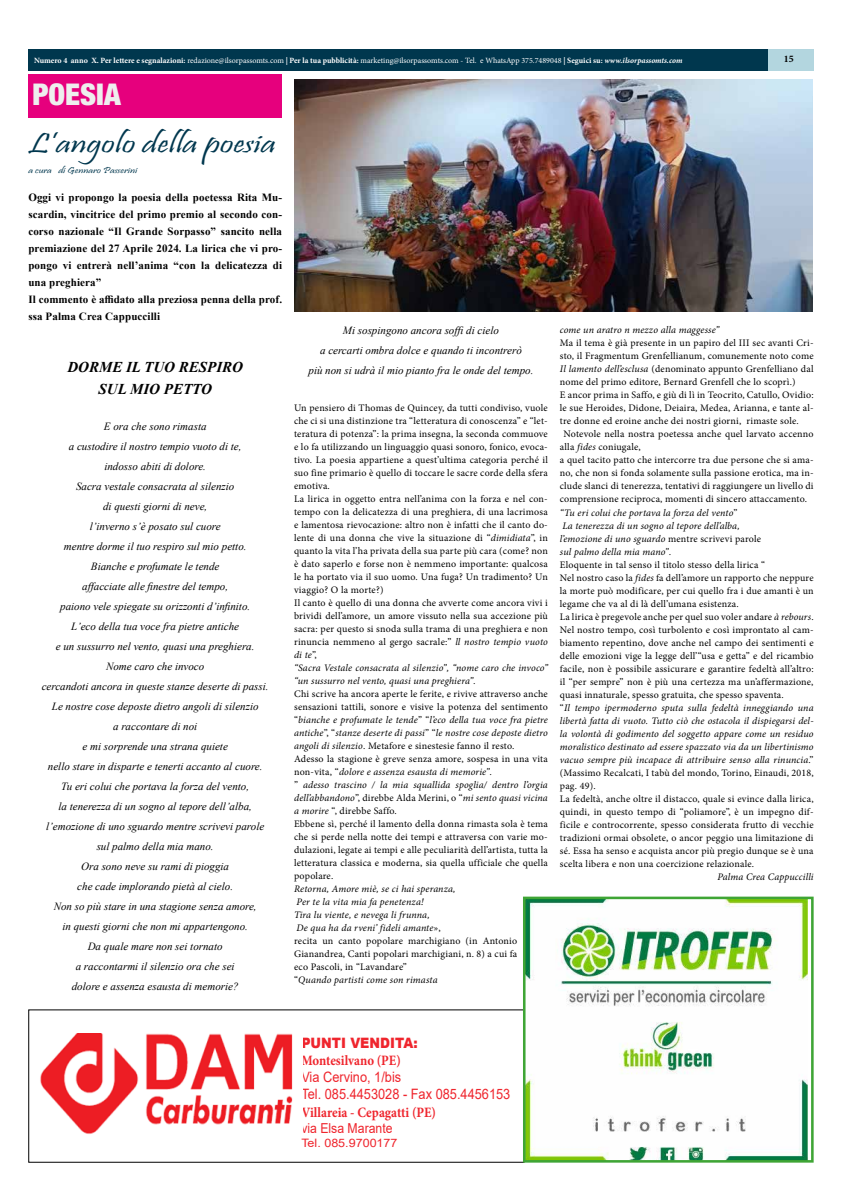
<style>
.page{position:relative;width:842px;height:1191px;background:#fff}
.page>*{position:absolute;margin:0;border:0;box-sizing:border-box;transform-origin:0 0}
.t1{font:900 condensed 30px "Helvetica Neue LT Std";color:#eee}
.t2{font:28.5px "Pristina";color:#00374e;scale:1.33 1}
.t3{font:italic 700 15px/22px "Times New Roman";color:#000;text-align:center}
.t4{font:14.3px/17.2px "Arial";color:#ef252d;scale:.89 1}
.t5{font:700 14.3px "Minion Pro";letter-spacing:-.005em;color:#ef252d;scale:.89 1}
.t6{font:900 14.3px "Arial";color:#ef252d;scale:.89 1}
.t7{font:13.7px "Arial";color:#ef252d;scale:.89 1}
.t8{font:11.6px "Arial";color:#ef252d;scale:1.08 1}
.t9{font:italic 11px/20px "Times New Roman";color:#000;text-align:center}
.t10{font:700 11px/17px "Times New Roman";letter-spacing:.01em;color:#000}
.t11{font:10px/13px "Minion Pro";letter-spacing:.02em;color:#000}
.t12{font:italic 10px/13px "Minion Pro";letter-spacing:.015em;color:#000}
.t13{font:700 10px "Minion Pro";color:#000}
.t14{font:9px "Pristina";color:#00374e;scale:1.33 1}
.t15{font:8px "Minion Pro";color:#fff}
.s1{font-weight:700}
.s2{font-weight:700;font-style:italic}
.s3{font-style:italic}
.s4{font-style:normal}
</style>
<div class="page">
<div style="left:28px;top:49px;width:740px;height:22px;background:#00374e"></div>
<div style="left:768px;top:49px;width:46px;height:22px;background:#b3d6df"></div>
<img style="left:40px;top:1033px;width:253px;height:101px">
<img style="left:527px;top:900px;width:281px;height:258px">
<div style="left:523px;top:896px;width:291px;height:266px;border:3px solid #3fa535"></div>
<div style="left:28px;top:75px;width:254px;height:43px;background:#e6007d"></div>
<img style="left:294px;top:79px;width:519px;height:233px">
<p class="t15" style="left:34px;top:55px;width:650px"><span class="s1">Numero 4 anno X. Per lettere e segnalazioni:</span> redazione@ilsorpassomts.com <span class="s1">| Per la tua pubblicità:</span> marketing@ilsorpassomts.com - Tel. e WhatsApp 375.7489048 <span class="s1">| Seguici su:</span> <span class="s2">www.ilsorpassomts.com</span></p>
<p class="t13" style="left:784px;top:52px;width:11px">15</p>
<h1 class="t1" style="left:32px;top:75px;width:90px">POESIA</h1>
<h2 class="t2" style="left:28px;top:128px;width:188px">L’angolo della poesia</h2>
<p class="t14" style="left:28px;top:166px;width:84px">a cura di Gennaro Passerini</p>
<p class="t10" style="left:28px;top:189px;width:255px">Oggi vi propongo la poesia della poetessa Rita Mu&shy;scardin, vincitrice del primo premio al secondo con&shy;corso nazionale “Il Grande Sorpasso” sancito nella premiazione del 27 Aprile 2024. La lirica che vi pro&shy;pongo vi entrerà nell’anima “con la delicatezza di una preghiera”<br>Il commento è affidato alla preziosa penna della prof. ssa Palma Crea Cappuccilli</p>
<h3 class="t3" style="left:67px;top:356px;width:177px">DORME IL TUO RESPIRO<br>SUL MIO PETTO</h3>
<p class="t9" style="left:42px;top:415px;width:228px">E ora che sono rimasta<br>a custodire il nostro tempio vuoto di te,<br>indosso abiti di dolore.<br>Sacra vestale consacrata al silenzio<br>di questi giorni di neve,<br>l’inverno s’è posato sul cuore<br>mentre dorme il tuo respiro sul mio petto.<br>Bianche e profumate le tende<br>affacciate alle finestre del tempo,<br>paiono vele spiegate su orizzonti d’infinito.<br>L’eco della tua voce fra pietre antiche<br>e un sussurro nel vento, quasi una preghiera.<br>Nome caro che invoco<br>cercandoti ancora in queste stanze deserte di passi.<br>Le nostre cose deposte dietro angoli di silenzio<br>a raccontare di noi<br>e mi sorprende una strana quiete<br>nello stare in disparte e tenerti accanto al cuore.<br>Tu eri colui che portava la forza del vento,<br>la tenerezza di un sogno al tepore dell’alba, l’emozione di uno sguardo mentre scrivevi parole sul palmo della mia mano.<br>Ora sono neve su rami di pioggia<br>che cade implorando pietà al cielo.<br>Non so più stare in una stagione senza amore,<br>in questi giorni che non mi appartengono.<br>Da quale mare non sei tornato<br>a raccontarmi il silenzio ora che sei<br>dolore e assenza esausta di memorie?</p>
<p class="t9" style="left:308px;top:320px;width:226px">Mi sospingono ancora soffi di cielo<br>a cercarti ombra dolce e quando ti incontrerò<br>più non si udrà il mio pianto fra le onde del tempo.</p>
<p class="t11" style="left:294px;top:401px;width:255px">Un pensiero di Thomas de Quincey, da tutti condiviso, vuole che ci si una distinzione tra “letteratura di conoscenza” e “let&shy;teratura di potenza”: la prima insegna, la seconda commuove e lo fa utilizzando un linguaggio quasi sonoro, fonico, evoca&shy;tivo. La poesia appartiene a quest’ultima categoria perché il suo fine primario è quello di toccare le sacre corde della sfera emotiva.<br>La lirica in oggetto entra nell’anima con la forza e nel con&shy;tempo con la delicatezza di una preghiera, di una lacrimosa e lamentosa rievocazione: altro non è infatti che il canto do&shy;lente di una donna che vive la situazione di “<span class="s3">dimidiata</span>”, in quanto la vita l’ha privata della sua parte più cara (come? non è dato saperlo e forse non è nemmeno importante: qualcosa le ha portato via il suo uomo. Una fuga? Un tradimento? Un viaggio? O la morte?)<br>Il canto è quello di una donna che avverte come ancora vivi i brividi dell’amore, un amore vissuto nella sua accezione più sacra: per questo si snoda sulla trama di una preghiera e non rinuncia nemmeno al gergo sacrale:” <span class="s3">ll nostro tempio vuoto di te</span>”,<br><span class="s3">“Sacra Vestale consacrata al silenzio”, “nome caro che invoco” “un sussurro nel vento, quasi una preghiera”.</span></p>
<p class="t11" style="left:294px;top:687px;width:255px">Chi scrive ha ancora aperte le ferite, e rivive attraverso anche sensazioni tattili, sonore e visive la potenza del sentimento “<span class="s3">bianche e profumate le tende</span>” “<span class="s3">l’eco della tua voce fra pietre antiche</span>”, “<span class="s3">stanze deserte di passi</span>” “<span class="s3">le nostre cose deposte dietro angoli di silenzio</span>. Metafore e sinestesie fanno il resto.<br>Adesso la stagione è greve senza amore, sospesa in una vita non-vita, “<span class="s3">dolore e assenza esausta di memorie”.<br></span>” <span class="s3">adesso trascino / la mia squallida spoglia/ dentro l’orgia dell’abbandono</span>”, direbbe Alda Merini, o “<span class="s3">mi sento quasi vicina a morire</span> “, direbbe Saffo.<br>Ebbene sì, perché il lamento della donna rimasta sola è tema che si perde nella notte dei tempi e attraversa con varie mo&shy;dulazioni, legate ai tempi e alle peculiarità dell’artista, tutta la letteratura classica e moderna, sia quella ufficiale che quella popolare.</p>
<p class="t12" style="left:294px;top:882px;width:225px">Retorna, Amore miè, se ci hai speranza,<br>Per te la vita mia fa penetenza!<br>Tira lu viente, e nevega li frunna,<br>De qua ha da rveni’ fideli amante<span class="s4">»,<br>recita un canto popolare marchigiano (in Antonio Gianandrea, Canti popolari marchigiani, n. 8) a cui fa eco Pascoli, in “Lavandare”<br>“</span>Quando partisti come son rimasta</p>
<p class="t12" style="left:560px;top:324px;width:161px">come un aratro n mezzo alla maggesse”</p>
<p class="t11" style="left:560px;top:337px;width:255px">Ma il tema è già presente in un papiro del III sec avanti Cri-</p>
<p class="t11" style="left:560px;top:350px;width:255px">sto, il Fragmentum Grenfellianum, comunemente noto come</p>
<p class="t11" style="left:560px;top:363px;width:255px"><span class="s3">Il lamento dell’esclusa</span> (denominato appunto Grenfelliano dal</p>
<p class="t11" style="left:560px;top:376px;width:237px">nome del primo editore, Bernard Grenfell che lo scoprì.)</p>
<p class="t11" style="left:560px;top:389px;width:255px">E ancor prima in Saffo, e giù di lì in Teocrito, Catullo, Ovidio:</p>
<p class="t11" style="left:560px;top:402px;width:255px">le sue Heroides, Didone, Deiaira, Medea, Arianna, e tante al-</p>
<p class="t11" style="left:560px;top:415px;width:240px">tre donne ed eroine anche dei nostri giorni, rimaste sole.</p>
<p class="t11" style="left:563px;top:428px;width:252px">Notevole nella nostra poetessa anche quel larvato accenno</p>
<p class="t11" style="left:560px;top:441px;width:82px">alla <span class="s3">fides</span> coniugale,</p>
<p class="t11" style="left:560px;top:454px;width:255px">a quel tacito patto che intercorre tra due persone che si ama-</p>
<p class="t11" style="left:560px;top:467px;width:255px">no, che non si fonda solamente sulla passione erotica, ma in-</p>
<p class="t11" style="left:560px;top:480px;width:255px">clude slanci di tenerezza, tentativi di raggiungere un livello di</p>
<p class="t11" style="left:560px;top:493px;width:249px">comprensione reciproca, momenti di sincero attaccamento.</p>
<p class="t12" style="left:560px;top:506px;width:179px">“Tu eri colui che portava la forza del vento<span class="s4">”</span></p>
<p class="t12" style="left:562px;top:519px;width:179px">La tenerezza di un sogno al tepore dell’alba,</p>
<p class="t12" style="left:560px;top:532px;width:203px">l’emozione di uno sguardo <span class="s4">mentre scrivevi parole</span></p>
<p class="t12" style="left:560px;top:545px;width:113px">sul palmo della mia mano”.</p>
<p class="t11" style="left:560px;top:558px;width:255px">Eloquente in tal senso il titolo stesso della lirica “<br>Nel nostro caso la <span class="s3">fides</span> fa dell’amore un rapporto che neppure la morte può modificare, per cui quello fra i due amanti è un legame che va al di là dell’umana esistenza.<br>La lirica è pregevole anche per quel suo voler andare <span class="s3">à rebours</span>.<br>Nel nostro tempo, così turbolento e così improntato al cam&shy;biamento repentino, dove anche nel campo dei sentimenti e delle emozioni vige la legge dell’“usa e getta” e del ricambio facile, non è possibile assicurare e garantire fedeltà all’altro: il “per sempre” non è più una certezza ma un’affermazione, quasi innaturale, spesso gratuita, che spesso spaventa.<br>“<span class="s3">Il tempo ipermoderno sputa sulla fedeltà inneggiando una libertà fatta di vuoto. Tutto ciò che ostacola il dispiegarsi del&shy;la volontà di godimento del soggetto appare come un residuo moralistico destinato ad essere spazzato via da un libertinismo vacuo sempre più incapace di attribuire senso alla rinuncia</span>.” (Massimo Recalcati, I tabù del mondo, Torino, Einaudi, 2018, pag. 49).<br>La fedeltà, anche oltre il distacco, quale si evince dalla lirica, quindi, in questo tempo di “poliamore”, è un impegno dif&shy;ficile e controcorrente, spesso considerata frutto di vecchie tradizioni ormai obsolete, o ancor peggio una limitazione di sé. Essa ha senso e acquista ancor più pregio dunque se è una scelta libera e non una coercizione relazionale.</p>
<p class="t12" style="left:717px;top:870px;width:98px">Palma Crea Cappuccilli</p>
<h3 class="t6" style="left:301px;top:1032px;width:132px">PUNTI VENDITA:</h3>
<h3 class="t5" style="left:301px;top:1050px;width:113px">Montesilvano (PE)</h3>
<h3 class="t4" style="left:301px;top:1068px;width:236px">Via Cervino, 1/bis<br>Tel. 085.4453028 - Fax 085.4456153</h3>
<h3 class="t5" style="left:301px;top:1102px;width:153px">Villareia - Cepagatti (PE)</h3>
<h3 class="t7" style="left:301px;top:1118px;width:104px">via Elsa Marante</h3>
<p class="t8" style="left:301px;top:1134px;width:91px">Tel. 085.9700177</p>
</div>
